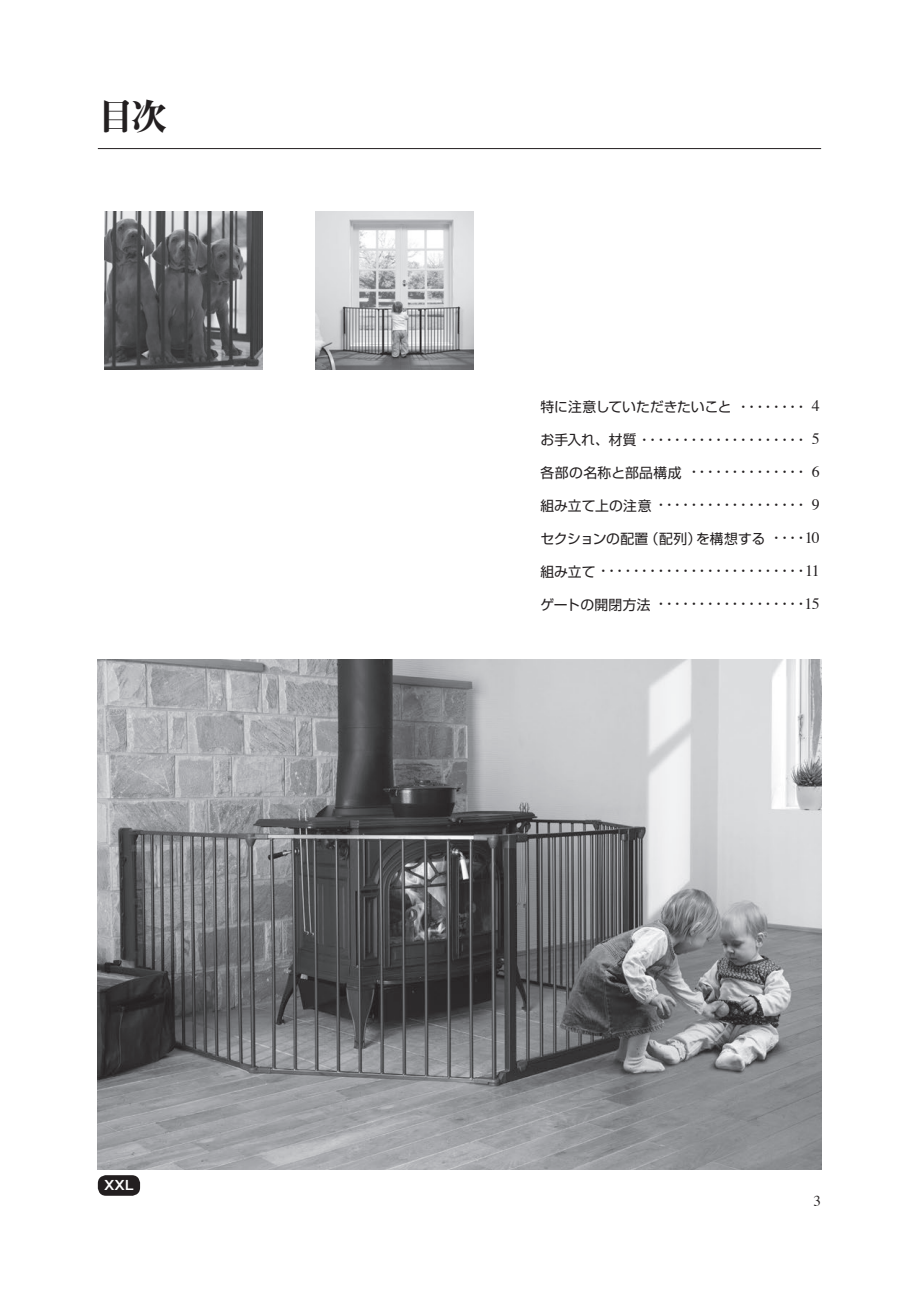
<style>
.page{position:relative;width:919px;height:1289px;background:#fff}
.page>*{position:absolute;margin:0;border:0;box-sizing:border-box;transform-origin:0 0}
.t1{font:36px "Midashi Min Pro MA31";color:#231f20}
.t2{font:15.75px/33px "Times";color:#231f20;text-align:center}
.t3{font:15px "Times";color:#231f20}
.t4{font:13.8px "Shin Go Pro";letter-spacing:.005em;color:#231f20}
.t5{font:13.8px "Shin Go Pro";letter-spacing:.03em;color:#231f20}
.t6{font:700 12.75px "Gothic MB101 Pro De";color:#fff}
</style>
<div class="page">
<img style="left:98px;top:659px;width:723px;height:510px">
<hr style="left:98px;top:148px;width:723px;height:1px;background:#231f20">
<img style="left:104px;top:211px;width:158px;height:158px">
<img style="left:316px;top:211px;width:158px;height:158px">
<div style="left:98px;top:1175px;width:42px;height:20px;background:#231f20;border-radius:8px"></div>
<h1 class="t1" style="left:98px;top:88px;width:71px">目次</h1>
<p class="t6" style="left:104px;top:1174px;width:31px">XXL</p>
<p class="t4" style="left:540px;top:395px;width:269px">特に注意していただきたいこと・・・・・・・・</p>
<p class="t4" style="left:540px;top:428px;width:269px">お手入れ、材質・・・・・・・・・・・・・・・・・・・・</p>
<p class="t5" style="left:540px;top:461px;width:269px">各部の名称と部品構成・・・・・・・・・・・・・・</p>
<p class="t4" style="left:540px;top:493px;width:269px">組み立て上の注意・・・・・・・・・・・・・・・・・・</p>
<p class="t4" style="left:540px;top:527px;width:269px">セクションの配置（配列）を構想する・・・・</p>
<p class="t4" style="left:540px;top:559px;width:269px">組み立て・・・・・・・・・・・・・・・・・・・・・・・・・</p>
<p class="t4" style="left:540px;top:592px;width:269px">ゲートの開閉方法・・・・・・・・・・・・・・・・・・</p>
<p class="t2" style="left:804px;top:388px;width:17px">4<br>5<br>6<br>9<br>10<br>11<br>15</p>
<p class="t3" style="left:813px;top:1186px;width:9px">3</p>
</div>
